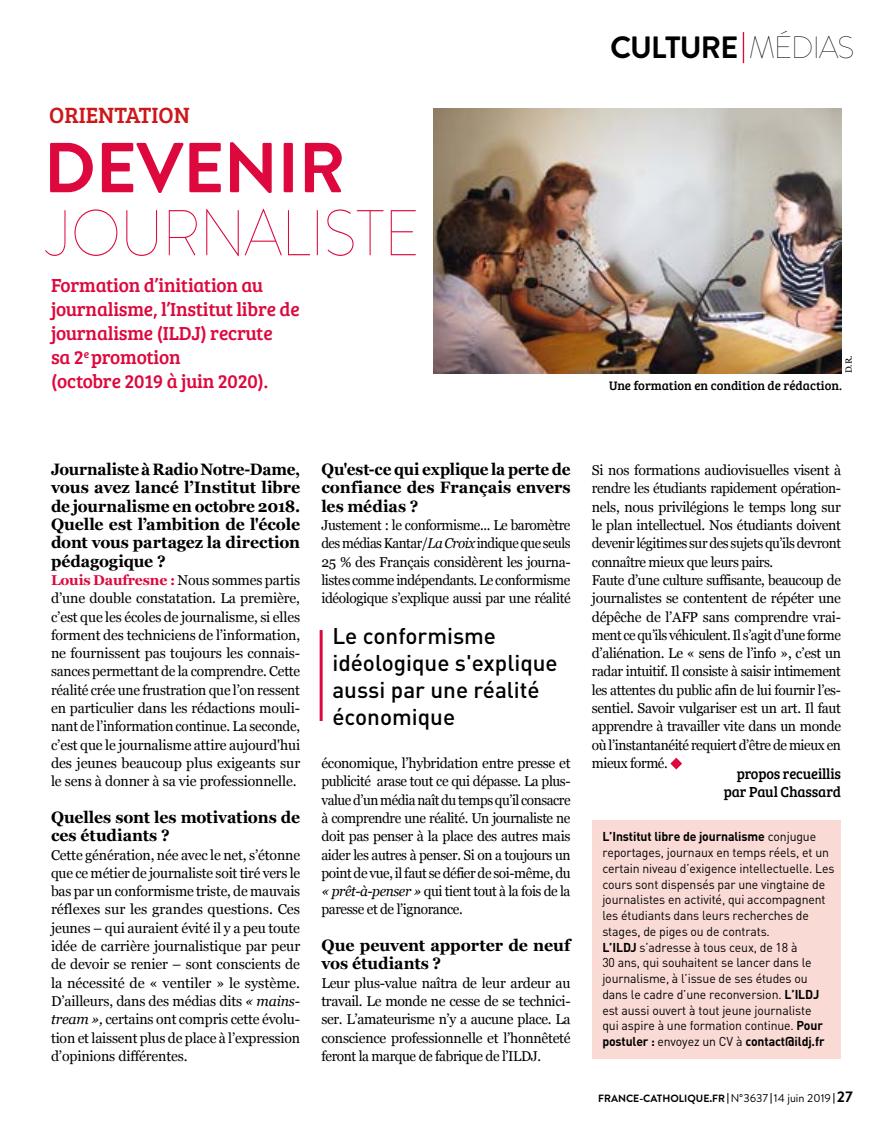
<style>
.page{position:relative;width:893px;height:1140px;background:#fff}
.page>*{position:absolute;margin:0;border:0;box-sizing:border-box;transform-origin:0 0}
.t1{font:700 70.5px "Brandon Text";color:#dd083d}
.t2{font:100 64.5px "Brandon Text";letter-spacing:-.01em;color:#dd083d;scale:.92 1}
.t3{font:700 30.75px "Brandon Text";letter-spacing:-.03em;color:#000}
.t4{font:22.8px "Bree Serif";color:#cd171a}
.t5{font:500 22.5px/27px "DIN Pro";color:#000}
.t6{font:19.5px/24px "Bree Serif";letter-spacing:-.01em;color:#dd083d}
.t7{font:700 16.5px/18.3px "Georgia";letter-spacing:-.005em;color:#000;text-align:justify;scale:.93 1}
.t8{font:700 16.5px/18.3px "Georgia";letter-spacing:-.005em;color:#000;scale:.96 1}
.t9{font:700 16.5px/18.3px "Georgia";letter-spacing:-.005em;color:#000}
.t10{font:15px/18.3px "Bree Serif";letter-spacing:-.01em;color:#000;text-align:right;scale:.96 1}
.t11{font:14.25px/18.3px "Georgia";letter-spacing:-.03em;color:#000;text-align:justify}
.t12{font:14.25px/18.3px "Georgia";letter-spacing:-.03em;color:#000;text-align:justify;scale:.96 1}
.t13{font:12.75px/15.8px "DIN Pro";letter-spacing:-.01em;color:#000;scale:.96 1}
.t14{font:12.75px "Bree Serif";color:#000}
.t15{font:700 10.5px "Brandon Text";color:#000}
.t16{font:9px "Georgia";color:#000}
.s1{font-weight:100}
.s2{font-weight:700;color:#dd083d}
.s3{font-style:italic}
.s4{font-weight:700}
.s5{font-weight:400;font-size:11.25px}
.s6{font-size:15px}
</style>
<div class="page">
<img style="left:434px;top:109px;width:407px;height:264px">
<svg style="left:670px;top:757px;width:12px;height:12px"></svg>
<div style="left:592px;top:820px;width:249px;height:238px;background:#f9dad5"></div>
<hr style="left:743px;top:32px;width:1px;height:31px;background:#dd083d">
<hr style="left:320px;top:630px;width:3px;height:91px;background:#dd083d">
<h3 class="t4" style="left:49px;top:99px;width:142px">ORIENTATION</h3>
<h1 class="t1" style="left:44px;top:119px;width:303px">DEVENIR</h1>
<h2 class="t2" style="left:44px;top:189px;width:409px">JOURNALISTE</h2>
<h3 class="t6" style="left:51px;top:272px;width:250px">Formation d’initiation au journalisme, l’Institut libre de journalisme (ILDJ) recrute<br>sa 2<sup>e</sup> promotion<br>(octobre 2019 à juin 2020).</h3>
<h3 class="t3" style="left:610px;top:26px;width:246px">CULTURE <span class="s1">MÉDIAS</span></h3>
<p class="t16" style="left:842px;top:373px;width:19px;rotate:-90deg">D.R.</p>
<p class="t14" style="left:609px;top:376px;width:234px">Une formation en condition de rédaction.</p>
<p class="t7" style="left:51px;top:459px;width:269px">Journaliste à Radio Notre-Dame, vous avez lancé l’Institut libre de journalisme en octobre 2018.<br>Quelle est l’ambition de l'école dont vous partagez la direction pédagogique ?</p>
<p class="t11" style="left:51px;top:570px;width:251px"><span class="s2">Louis Daufresne :</span> Nous sommes partis d’une double constatation. La première, c’est que les écoles de journalisme, si elles forment des techniciens de l’information, ne fournissent pas toujours les connais&shy;sances permettant de la comprendre. Cette réalité crée une frustration que l’on ressent en particulier dans les rédactions mouli&shy;nant de l’information continue. La seconde, c’est que le journalisme attire aujourd'hui des jeunes beaucoup plus exigeants sur le sens à donner à sa vie professionnelle.</p>
<p class="t8" style="left:51px;top:807px;width:261px">Quelles sont les motivations de ces étudiants ?</p>
<p class="t11" style="left:51px;top:845px;width:251px">Cette génération, née avec le net, s’étonne que ce métier de journaliste soit tiré vers le bas par un conformisme triste, de mauvais réflexes sur les grandes questions. Ces jeunes – qui auraient évité il y a peu toute idée de carrière journalistique par peur de devoir se renier – sont conscients de la nécessité de « ventiler » le système.<br>D’ailleurs, dans des médias dits <span class="s3">« mains&shy;tream »,</span> certains ont compris cette évolu&shy;tion et laissent plus de place à l’expression d’opinions différentes.</p>
<p class="t7" style="left:321px;top:459px;width:269px">Qu'est-ce qui explique la perte de confiance des Français envers les médias ?</p>
<p class="t12" style="left:321px;top:515px;width:261px">Justement : le conformisme... Le baromètre des médias Kantar/<span class="s3">La Croix</span> indique que seuls 25 % des Français considèrent les journa&shy;listes comme indépendants. Le conformisme idéologique s’explique aussi par une réalité</p>
<h3 class="t5" style="left:332px;top:620px;width:227px">Le conformisme idéologique s'explique aussi par une réalité économique</h3>
<p class="t11" style="left:321px;top:753px;width:251px">économique, l’hybridation entre presse et publicité arase tout ce qui dépasse. La plus&shy;value d’un média naît du temps qu’il consacre à comprendre une réalité. Un journaliste ne doit pas penser à la place des autres mais aider les autres à penser. Si on a toujours un point de vue, il faut se défier de soi-même, du <span class="s3">« prêt-à-penser »</span> qui tient tout à la fois de la paresse et de l’ignorance.</p>
<p class="t9" style="left:321px;top:935px;width:251px">Que peuvent apporter de neuf vos étudiants ?</p>
<p class="t11" style="left:321px;top:973px;width:251px">Leur plus-value naîtra de leur ardeur au travail. Le monde ne cesse de se technici&shy;ser. L’amateurisme n’y a aucune place. La conscience professionnelle et l’honnêteté feront la marque de fabrique de l’ILDJ.</p>
<p class="t11" style="left:592px;top:460px;width:251px;text-align:left">Si nos formations audiovisuelles visent à rendre les étudiants rapidement opération&shy;nels, nous privilégions le temps long sur le plan intellectuel. Nos étudiants doivent devenir légitimes sur des sujets qu’ils devront connaître mieux que leurs pairs.<br>Faute d’une culture suffisante, beaucoup de journalistes se contentent de répéter une dépêche de l’AFP sans comprendre vrai&shy;ment ce qu’ils véhiculent. Il s’agit d’une forme d’aliénation. Le « sens de l’info », c’est un radar intuitif. Il consiste à saisir intimement les attentes du public afin de lui fournir l’es&shy;sentiel. Savoir vulgariser est un art. Il faut apprendre à travailler vite dans un monde où l’instantanéité requiert d’être de mieux en mieux formé.</p>
<p class="t10" style="left:724px;top:763px;width:123px">propos recueillis par Paul Chassard</p>
<p class="t13" style="left:602px;top:828px;width:243px"><span class="s4">L’Institut libre de journalisme</span> conjugue reportages, journaux en temps réels, et un certain niveau d’exigence intellectuelle. Les cours sont dispensés par une vingtaine de journalistes en activité, qui accompagnent les étudiants dans leurs recherches de stages, de piges ou de contrats.<br><span class="s4">L’ILDJ</span> s’adresse à tous ceux, de 18 à<br>30 ans, qui souhaitent se lancer dans le journalisme, à l’issue de ses études ou dans le cadre d’une reconversion. <span class="s4">L’ILDJ </span>est aussi ouvert à tout jeune journaliste<br>qui aspire à une formation continue. <span class="s4">Pour postuler :</span> envoyez un CV à <span class="s4">contact@ildj.fr</span></p>
<p class="t15" style="left:598px;top:1091px;width:256px">FRANCE-CATHOLIQUE.FR <span class="s5">N°3637 14 juin 2019</span> <span class="s6">27</span></p>
</div>
